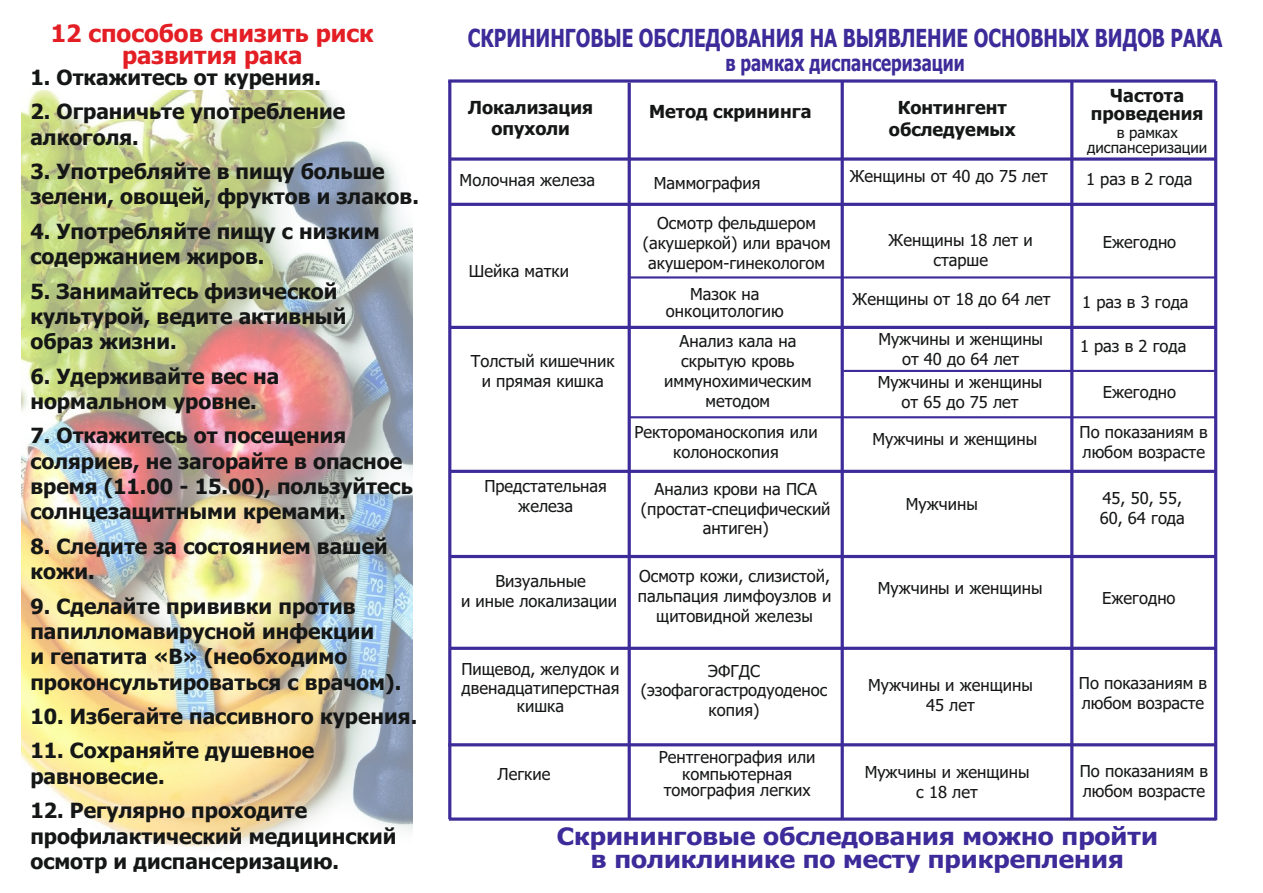
<style>
.page{position:relative;width:1263px;height:893px;background:#fff}
.page>*{position:absolute;margin:0;border:0;box-sizing:border-box;transform-origin:0 0}
.t1{font:700 24.9px "Tahoma";color:#3c2b99;scale:.76 1}
.t2{font:700 24px/23.1px "Tahoma";color:#3c2b99;text-align:center;scale:1.08 1}
.t3{font:700 24px/22.4px "Tahoma";color:#e31e24;text-align:center}
.t4{font:700 22.2px "Tahoma";color:#3c2b99;scale:.76 1}
.t5{font:700 21px/25.3px "Tahoma";color:#151616}
.t6{font:700 18px/21.8px "Tahoma";color:#151616;text-align:center}
.t7{font:16.5px/20px "Tahoma";color:#151616;text-align:center}
.t8{font:15px/14.9px "Tahoma";color:#151616;text-align:center}
</style>
<div class="page">
<img style="left:21px;top:90px;width:392px;height:758px">
<hr style="left:448px;top:81px;width:3px;height:738px;background:#3c2b99">
<hr style="left:628px;top:83px;width:3px;height:736px;background:#3c2b99">
<hr style="left:841px;top:81px;width:3px;height:738px;background:#3c2b99">
<hr style="left:1070px;top:81px;width:3px;height:738px;background:#3c2b99">
<hr style="left:1214px;top:81px;width:3px;height:739px;background:#3c2b99">
<hr style="left:450px;top:555px;width:766px;height:3px;background:#3c2b99">
<hr style="left:450px;top:470px;width:766px;height:3px;background:#3c2b99">
<hr style="left:450px;top:326px;width:766px;height:3px;background:#3c2b99">
<hr style="left:450px;top:203px;width:766px;height:3px;background:#3c2b99">
<svg style="left:451px;top:157px;width:764px;height:4px;background:#6254ac"></svg>
<svg style="left:448px;top:79px;width:768px;height:4px;background:#6254ad"></svg>
<hr style="left:450px;top:647px;width:766px;height:3px;background:#3c2b99">
<hr style="left:448px;top:743px;width:768px;height:3px;background:#3c2b99">
<svg style="left:449px;top:817px;width:767px;height:4px;background:#6255ad"></svg>
<hr style="left:629px;top:416px;width:587px;height:2px;background:#3c2b99">
<hr style="left:629px;top:276px;width:587px;height:3px;background:#3c2b99">
<hr style="left:843px;top:370px;width:373px;height:2px;background:#3c2b99">
<h2 class="t3" style="left:51px;top:24px;width:324px">12 способов снизить риск развития рака</h2>
<p class="t5" style="left:30px;top:66px;width:292px">1. Откажитесь от курения.</p>
<p class="t5" style="left:30px;top:101px;width:316px">2. Ограничьте употребление алкоголя.</p>
<p class="t5" style="left:30px;top:161px;width:390px">3. Употребляйте в пищу больше зелени, овощей, фруктов и злаков.</p>
<p class="t5" style="left:30px;top:220px;width:351px">4. Употребляйте пищу с низким содержанием жиров.</p>
<p class="t5" style="left:30px;top:280px;width:317px">5. Занимайтесь физической культурой, ведите активный образ жизни.</p>
<p class="t5" style="left:30px;top:365px;width:250px">6. Удерживайте вес на нормальном уровне.</p>
<p class="t5" style="left:30px;top:425px;width:384px">7. Откажитесь от посещения соляриев, не загорайте в опасное время (11.00 - 15.00), пользуйтесь солнцезащитными кремами.</p>
<p class="t5" style="left:30px;top:535px;width:359px">8. Следите за состоянием вашей кожи.</p>
<p class="t5" style="left:30px;top:595px;width:372px">9. Сделайте прививки против папилломавирусной инфекции<br>и гепатита «В» (необходимо проконсультироваться с врачом).</p>
<p class="t5" style="left:30px;top:705px;width:388px">10. Избегайте пассивного курения.</p>
<p class="t5" style="left:30px;top:740px;width:286px">11. Сохраняйте душевное равновесие.</p>
<p class="t5" style="left:30px;top:800px;width:368px">12. Регулярно проходите профилактический медицинский осмотр и диспансеризацию.</p>
<h1 class="t1" style="left:468px;top:28px;width:994px">СКРИНИНГОВЫЕ ОБСЛЕДОВАНИЯ НА ВЫЯВЛЕНИЕ ОСНОВНЫХ ВИДОВ РАКА</h1>
<h3 class="t4" style="left:725px;top:54px;width:317px">в рамках диспансеризации</h3>
<p class="t6" style="left:468px;top:98px;width:126px">Локализация опухоли</p>
<p class="t6" style="left:649px;top:102px;width:164px">Метод скрининга</p>
<p class="t6" style="left:889px;top:99px;width:128px">Контингент обследуемых</p>
<p class="t6" style="left:1091px;top:88px;width:114px;line-height:17.9px">Частота проведения</p>
<p class="t8" style="left:1087px;top:127px;width:122px">в рамках диспансеризации</p>
<p class="t7" style="left:460px;top:172px;width:137px">Молочная железа</p>
<p class="t7" style="left:654px;top:174px;width:108px">Маммография</p>
<p class="t7" style="left:850px;top:167px;width:200px">Женщины от 40 до 75 лет</p>
<p class="t7" style="left:1086px;top:171px;width:108px">1 раз в 2 года</p>
<p class="t7" style="left:469px;top:263px;width:102px">Шейка матки</p>
<p class="t7" style="left:471px;top:353px;width:145px">Толстый кишечник и прямая кишка</p>
<p class="t7" style="left:643px;top:214px;width:189px">Осмотр фельдшером (акушеркой) или врачом акушером-гинекологом</p>
<p class="t7" style="left:889px;top:231px;width:146px">Женщины 18 лет и старше</p>
<p class="t7" style="left:1103px;top:234px;width:75px">Ежегодно</p>
<p class="t7" style="left:666px;top:287px;width:119px;line-height:17.1px">Мазок на онкоцитологию</p>
<p class="t7" style="left:853px;top:290px;width:200px">Женщины от 18 до 64 лет</p>
<p class="t7" style="left:1082px;top:293px;width:108px">1 раз в 3 года</p>
<p class="t7" style="left:664px;top:332px;width:149px">Анализ кала на скрытую кровь иммунохимическим методом</p>
<p class="t7" style="left:878px;top:331px;width:166px">Мужчины и женщины от 40 до 64 лет</p>
<p class="t7" style="left:1080px;top:337px;width:108px">1 раз в 2 года</p>
<p class="t7" style="left:878px;top:373px;width:166px">Мужчины и женщины от 65 до 75 лет</p>
<p class="t7" style="left:1103px;top:383px;width:75px">Ежегодно</p>
<p class="t7" style="left:634px;top:423px;width:185px">Ректороманоскопия или колоноскопия</p>
<p class="t7" style="left:872px;top:430px;width:166px">Мужчины и женщины</p>
<p class="t7" style="left:1080px;top:424px;width:130px;text-align:left">По показаниям в любом возрасте</p>
<p class="t7" style="left:484px;top:478px;width:124px">Предстательная железа</p>
<p class="t7" style="left:641px;top:480px;width:191px">Анализ крови на ПСА (простат-специфический антиген)</p>
<p class="t7" style="left:461px;top:572px;width:158px">Визуальные<br>и иные локализации</p>
<p class="t7" style="left:638px;top:568px;width:195px">Осмотр кожи, слизистой, пальпация лимфоузлов и щитовидной железы</p>
<p class="t7" style="left:461px;top:661px;width:160px;line-height:18.5px">Пищевод, желудок и двенадцатиперстная кишка</p>
<p class="t7" style="left:641px;top:662px;width:188px">ЭФГДС (эзофагогастродуоденос копия)</p>
<p class="t7" style="left:497px;top:765px;width:54px">Легкие</p>
<p class="t7" style="left:659px;top:750px;width:158px;line-height:16.8px">Рентгенография или компьютерная томография легких</p>
<p class="t7" style="left:906px;top:496px;width:73px">Мужчины</p>
<p class="t7" style="left:878px;top:580px;width:166px">Мужчины и женщины</p>
<p class="t7" style="left:1100px;top:489px;width:87px;text-align:left">45, 50, 55,<br>60, 64 года</p>
<p class="t7" style="left:1102px;top:589px;width:75px">Ежегодно</p>
<p class="t7" style="left:868px;top:676px;width:166px">Мужчины и женщины<br>45 лет</p>
<p class="t7" style="left:1079px;top:675px;width:130px;text-align:left">По показаниям в любом возрасте</p>
<p class="t7" style="left:865px;top:763px;width:166px">Мужчины и женщины с 18 лет</p>
<p class="t7" style="left:1080px;top:763px;width:130px;text-align:left">По показаниям в любом возрасте</p>
<h2 class="t2" style="left:557px;top:827px;width:558px">Скрининговые обследования можно пройти в поликлинике по месту прикрепления</h2>
</div>
